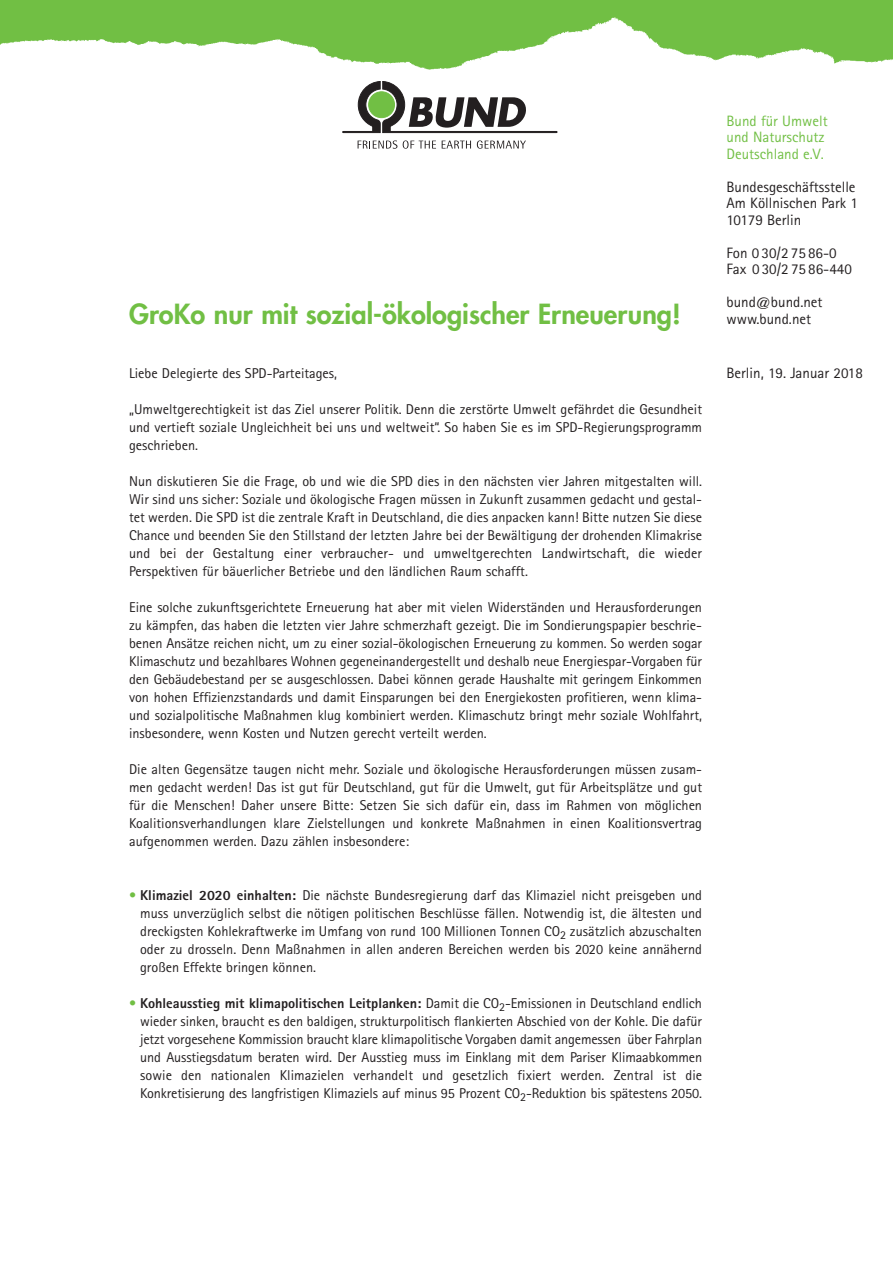
<style>
.page{position:relative;width:893px;height:1263px;background:#fff}
.page>*{position:absolute;margin:0;border:0;box-sizing:border-box;transform-origin:0 0}
.t1{font:800 27px "Futura";color:#71bf44}
.t2{font:15px/16.5px "Agfa Rotis Sans Serif";color:#231f20}
.t3{font:15px/16.5px "Agfa Rotis Sans Serif";color:#71bf44}
.t4{font:14.25px/18px "Agfa Rotis Sans Serif";color:#231f20;text-align:justify}
.s1{color:#71bf44}
.s2{font-weight:800}
</style>
<div class="page">
<img style="left:0;top:0;width:893px;height:70px">
<svg style="left:343px;top:81px;width:214px;height:52px"></svg>
<svg style="left:358px;top:140px;width:39px;height:9px"></svg>
<svg style="left:403px;top:140px;width:33px;height:9px"></svg>
<svg style="left:442px;top:141px;width:29px;height:8px"></svg>
<svg style="left:477px;top:140px;width:49px;height:9px"></svg>
<h1 class="t1" style="left:129px;top:301px;width:553px">GroKo nur mit sozial-ökologischer Erneuerung!</h1>
<p class="t4" style="left:129px;top:366px;width:210px">Liebe Delegierte des SPD-Parteitages,</p>
<p class="t4" style="left:129px;top:402px;width:574px">„Umweltgerechtigkeit ist das Ziel unserer Politik. Denn die zerstörte Umwelt gefährdet die Gesundheit und vertieft soziale Ungleichheit bei uns und weltweit“. So haben Sie es im SPD-Regierungsprogramm geschrieben.</p>
<p class="t4" style="left:129px;top:474px;width:574px">Nun diskutieren Sie die Frage, ob und wie die SPD dies in den nächsten vier Jahren mitgestalten will.<br>Wir sind uns sicher: Soziale und ökologische Fragen müssen in Zukunft zusammen gedacht und gestal&shy;tet werden. Die SPD ist die zentrale Kraft in Deutschland, die dies anpacken kann! Bitte nutzen Sie diese Chance und beenden Sie den Stillstand der letzten Jahre bei der Bewältigung der drohenden Klimakrise und bei der Gestaltung einer verbraucher- und umweltgerechten Landwirtschaft, die wieder Perspektiven für bäuerlicher Betriebe und den ländlichen Raum schafft.</p>
<p class="t4" style="left:129px;top:600px;width:574px">Eine solche zukunftsgerichtete Erneuerung hat aber mit vielen Widerständen und Herausforderungen zu kämpfen, das haben die letzten vier Jahre schmerzhaft gezeigt. Die im Sondierungspapier beschrie&shy;benen Ansätze reichen nicht, um zu einer sozial-ökologischen Erneuerung zu kommen. So werden sogar Klimaschutz und bezahlbares Wohnen gegeneinandergestellt und deshalb neue Energiespar-Vorgaben für den Gebäudebestand per se ausgeschlossen. Dabei können gerade Haushalte mit geringem Einkommen von hohen Effizienzstandards und damit Einsparungen bei den Energiekosten profitieren, wenn klima&shy;und sozialpolitische Maßnahmen klug kombiniert werden. Klimaschutz bringt mehr soziale Wohlfahrt, insbesondere, wenn Kosten und Nutzen gerecht verteilt werden.</p>
<p class="t4" style="left:129px;top:762px;width:574px">Die alten Gegensätze taugen nicht mehr. Soziale und ökologische Herausforderungen müssen zusam&shy;men gedacht werden! Das ist gut für Deutschland, gut für die Umwelt, gut für Arbeitsplätze und gut für die Menschen! Daher unsere Bitte: Setzen Sie sich dafür ein, dass im Rahmen von möglichen Koalitionsverhandlungen klare Zielstellungen und konkrete Maßnahmen in einen Koalitionsvertrag aufgenommen werden. Dazu zählen insbesondere:</p>
<p class="t4" style="left:140px;top:888px;width:563px;text-indent:-11px"><span class="s1">•</span> <span class="s2">Klimaziel 2020 einhalten:</span> Die nächste Bundesregierung darf das Klimaziel nicht preisgeben und muss unverzüglich selbst die nötigen politischen Beschlüsse fällen. Notwendig ist, die ältesten und dreckigsten Kohlekraftwerke im Umfang von rund 100 Millionen Tonnen CO<sub>2</sub> zusätzlich abzuschalten oder zu drosseln. Denn Maßnahmen in allen anderen Bereichen werden bis 2020 keine annähernd großen Effekte bringen können.</p>
<p class="t4" style="left:140px;top:996px;width:564px;text-indent:-11px"><span class="s1">•</span> <span class="s2">Kohleausstieg mit klimapolitischen Leitplanken:</span> Damit die CO<sub>2</sub>-Emissionen in Deutschland endlich wieder sinken, braucht es den baldigen, strukturpolitisch flankierten Abschied von der Kohle. Die dafür jetzt vorgesehene Kommission braucht klare klimapolitische Vorgaben damit angemessen über Fahrplan und Ausstiegsdatum beraten wird. Der Ausstieg muss im Einklang mit dem Pariser Klimaabkommen sowie den nationalen Klimazielen verhandelt und gesetzlich fixiert werden. Zentral ist die Konkretisierung des langfristigen Klimaziels auf minus 95 Prozent CO<sub>2</sub>-Reduktion bis spätestens 2050.</p>
<p class="t3" style="left:726px;top:114px;width:103px">Bund für Umwelt und Naturschutz<br>Deutschland e.V.</p>
<p class="t2" style="left:726px;top:180px;width:133px">Bundesgeschäftsstelle<br>Am Köllnischen Park 1<br>10179 Berlin</p>
<p class="t2" style="left:726px;top:246px;width:127px">Fon 0 30/2 75 86-0<br>Fax 0 30/2 75 86-440</p>
<p class="t2" style="left:726px;top:296px;width:98px">bund@bund.net www.bund.net</p>
<p class="t2" style="left:726px;top:366px;width:138px">Berlin, 19. Januar 2018</p>
</div>
